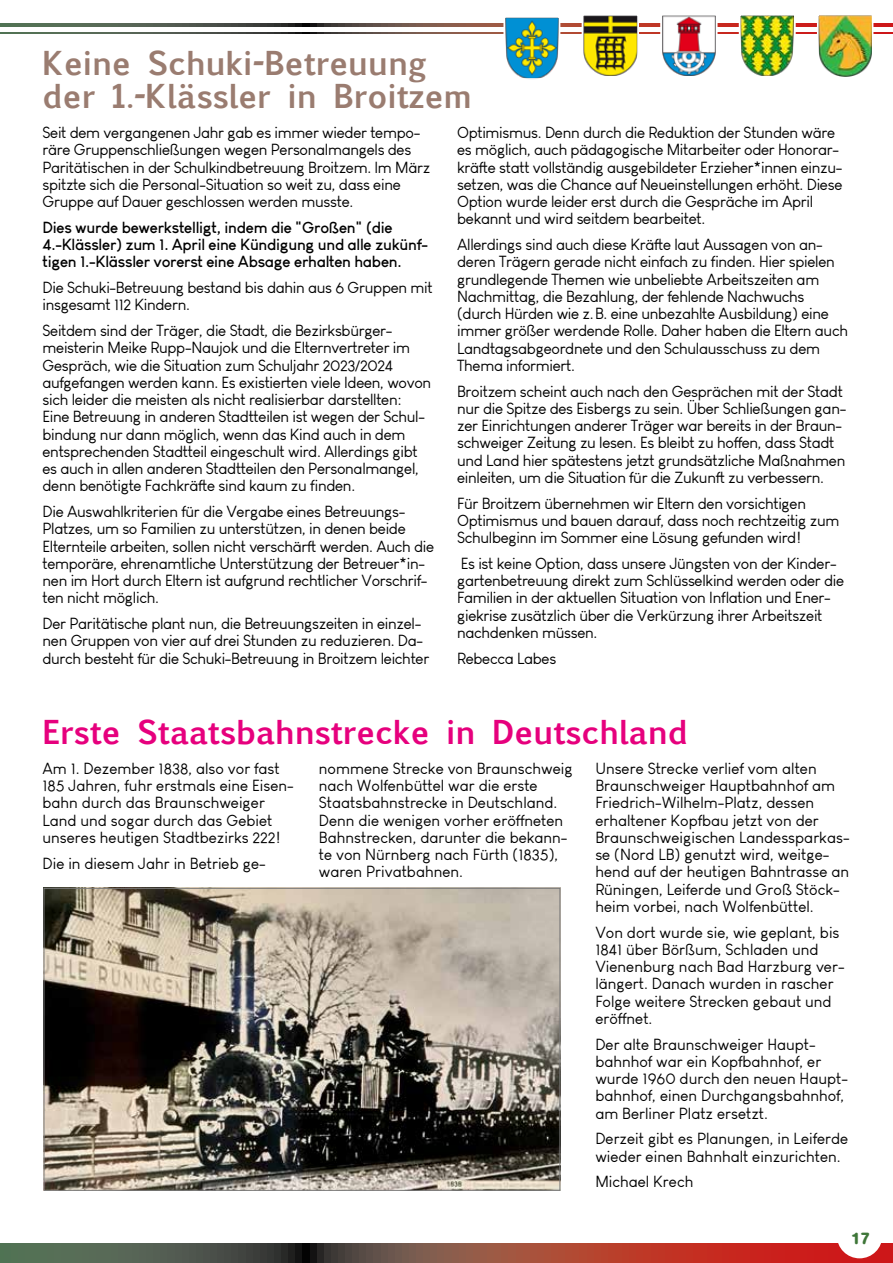
<style>
.page{position:relative;width:893px;height:1263px;background:#fff}
.page>*{position:absolute;margin:0;border:0;box-sizing:border-box;transform-origin:0 0}
.t1{font:700 31.5px/33px "Euphemia UCAS";color:#9a7c70}
.t2{font:700 31.5px "Euphemia UCAS";color:#e6007d}
.t3{font:700 16.5px "Agberg";color:#3e7638}
.t4{font:15.75px/17.2px "Louis George Cafe";letter-spacing:-.02em;color:#000}
.t5{font:15.75px/17.2px "Louis George Cafe";color:#000}
.t6{font:700 15.75px/17.2px "Louis George Cafe";letter-spacing:-.02em;color:#000}
</style>
<div class="page">
<svg style="left:0;top:1243px;width:893px;height:20px;background:#834639"></svg>
<svg style="left:0;top:23px;width:893px;height:4px;background:#6a4d41"></svg>
<svg style="left:0;top:32px;width:893px;height:2px"></svg>
<img style="left:742px;top:17px;width:51px;height:58px">
<div style="left:739px;top:14px;width:57px;height:64px;border:2px solid #fff"></div>
<img style="left:820px;top:17px;width:50px;height:60px">
<div style="left:817px;top:14px;width:56px;height:66px;border:2px solid #fff"></div>
<img style="left:663px;top:17px;width:51px;height:58px">
<div style="left:660px;top:14px;width:57px;height:64px;border:2px solid #fff"></div>
<img style="left:506px;top:19px;width:51px;height:58px">
<div style="left:503px;top:16px;width:57px;height:64px;border:2px solid #fff"></div>
<img style="left:585px;top:17px;width:51px;height:58px">
<div style="left:582px;top:14px;width:57px;height:64px;border:2px solid #fff"></div>
<div style="left:837px;top:1213px;width:45px;height:45px;background:#fff;border-radius:50%"></div>
<img style="left:45px;top:890px;width:513px;height:299px">
<div style="left:43px;top:888px;width:517px;height:303px;border:1px solid #797979"></div>
<h1 class="t1" style="left:43px;top:46px;width:431px">Keine Schuki-Betreuung der 1.-Klässler in Broitzem</h1>
<p class="t4" style="left:43px;top:124px;width:389px">Seit dem vergangenen Jahr gab es immer wieder tempo&shy;räre Gruppenschließungen wegen Personalmangels des Paritätischen in der Schulkindbetreuung Broitzem. Im März spitzte sich die Personal-Situation so weit zu, dass eine Gruppe auf Dauer geschlossen werden musste.</p>
<p class="t6" style="left:43px;top:218px;width:387px">Dies wurde bewerkstelligt, indem die "Großen" (die<br>4.-Klässler) zum 1. April eine Kündigung und alle zukünf&shy;tigen 1.-Klässler vorerst eine Absage erhalten haben.</p>
<p class="t4" style="left:43px;top:279px;width:392px">Die Schuki-Betreuung bestand bis dahin aus 6 Gruppen mit insgesamt 112 Kindern.</p>
<p class="t4" style="left:43px;top:322px;width:390px">Seitdem sind der Träger, die Stadt, die Bezirksbürger&shy;meisterin Meike Rupp-Naujok und die Elternvertreter im Gespräch, wie die Situation zum Schuljahr 2023/2024 aufgefangen werden kann. Es existierten viele Ideen, wovon sich leider die meisten als nicht realisierbar darstellten:<br>Eine Betreuung in anderen Stadtteilen ist wegen der Schul&shy;bindung nur dann möglich, wenn das Kind auch in dem entsprechenden Stadtteil eingeschult wird. Allerdings gibt es auch in allen anderen Stadtteilen den Personalmangel, denn benötigte Fachkräfte sind kaum zu finden.</p>
<p class="t4" style="left:43px;top:503px;width:393px">Die Auswahlkriterien für die Vergabe eines Betreuungs-Platzes, um so Familien zu unterstützen, in denen beide Elternteile arbeiten, sollen nicht verschärft werden. Auch die temporäre, ehrenamtliche Unterstützung der Betreuer*in&shy;nen im Hort durch Eltern ist aufgrund rechtlicher Vorschrif&shy;ten nicht möglich.</p>
<p class="t4" style="left:43px;top:615px;width:388px">Der Paritätische plant nun, die Betreuungszeiten in einzel&shy;nen Gruppen von vier auf drei Stunden zu reduzieren. Da&shy;durch besteht für die Schuki-Betreuung in Broitzem leichter</p>
<p class="t4" style="left:457px;top:124px;width:387px">Optimismus. Denn durch die Reduktion der Stunden wäre es möglich, auch pädagogische Mitarbeiter oder Honorar&shy;kräfte statt vollständig ausgebildeter Erzieher*innen einzu&shy;setzen, was die Chance auf Neueinstellungen erhöht. Diese Option wurde leider erst durch die Gespräche im April bekannt und wird seitdem bearbeitet.</p>
<p class="t4" style="left:457px;top:236px;width:392px">Allerdings sind auch diese Kräfte laut Aussagen von an&shy;deren Trägern gerade nicht einfach zu finden. Hier spielen grundlegende Themen wie unbeliebte Arbeitszeiten am Nachmittag, die Bezahlung, der fehlende Nachwuchs (durch Hürden wie z.B. eine unbezahlte Ausbildung) eine immer größer werdende Rolle. Daher haben die Eltern auch Landtagsabgeordnete und den Schulausschuss zu dem Thema informiert.</p>
<p class="t4" style="left:457px;top:382px;width:391px">Broitzem scheint auch nach den Gesprächen mit der Stadt nur die Spitze des Eisbergs zu sein. Über Schließungen gan&shy;zer Einrichtungen anderer Träger war bereits in der Braun&shy;schweiger Zeitung zu lesen. Es bleibt zu hoffen, dass Stadt und Land hier spätestens jetzt grundsätzliche Maßnahmen einleiten, um die Situation für die Zukunft zu verbessern.</p>
<p class="t4" style="left:457px;top:494px;width:384px">Für Broitzem übernehmen wir Eltern den vorsichtigen<br>Optimismus und bauen darauf, dass noch rechtzeitig zum<br>Schulbeginn im Sommer eine Lösung gefunden wird!</p>
<p class="t4" style="left:457px;top:555px;width:389px">Es ist keine Option, dass unsere Jüngsten von der Kinder&shy;gartenbetreuung direkt zum Schlüsselkind werden oder die Familien in der aktuellen Situation von Inflation und Ener&shy;giekrise zusätzlich über die Verkürzung ihrer Arbeitszeit nachdenken müssen.</p>
<p class="t4" style="left:457px;top:649px;width:101px">Rebecca Labes</p>
<h1 class="t2" style="left:43px;top:708px;width:647px">Erste Staatsbahnstrecke in Deutschland</h1>
<p class="t5" style="left:43px;top:760px;width:253px">Am 1. Dezember 1838, also vor fast 185 Jahren, fuhr erstmals eine Eisen&shy;bahn durch das Braunschweiger Land und sogar durch das Gebiet unseres heutigen Stadtbezirks 222!</p>
<p class="t5" style="left:43px;top:854px;width:225px">Die in diesem Jahr in Betrieb ge-</p>
<p class="t5" style="left:319px;top:760px;width:255px">nommene Strecke von Braunschweig nach Wolfenbüttel war die erste<br>Staatsbahnstrecke in Deutschland.<br>Denn die wenigen vorher eröffneten<br>Bahnstrecken, darunter die bekann&shy;te von Nürnberg nach Fürth (1835), waren Privatbahnen.</p>
<p class="t5" style="left:595px;top:760px;width:256px">Unsere Strecke verlief vom alten Braunschweiger Hauptbahnhof am Friedrich-Wilhelm-Platz, dessen erhaltener Kopfbau jetzt von der Braunschweigischen Landessparkas&shy;se (Nord LB) genutzt wird, weitge&shy;hend auf der heutigen Bahntrasse an Rüningen, Leiferde und Groß Stöck&shy;heim vorbei, nach Wolfenbüttel.</p>
<p class="t5" style="left:595px;top:923px;width:251px">Von dort wurde sie, wie geplant, bis<br>1841 über Börßum, Schladen und<br>Vienenburg nach Bad Harzburg ver&shy;längert. Danach wurden in rascher<br>Folge weitere Strecken gebaut und eröffnet.</p>
<p class="t5" style="left:595px;top:1035px;width:254px">Der alte Braunschweiger Haupt&shy;bahnhof war ein Kopfbahnhof, er wurde 1960 durch den neuen Haupt&shy;bahnhof, einen Durchgangsbahnhof, am Berliner Platz ersetzt.</p>
<p class="t5" style="left:595px;top:1130px;width:254px">Derzeit gibt es Planungen, in Leiferde wieder einen Bahnhalt einzurichten.</p>
<p class="t5" style="left:595px;top:1173px;width:100px">Michael Krech</p>
<p class="t3" style="left:851px;top:1229px;width:21px">17</p>
</div>
